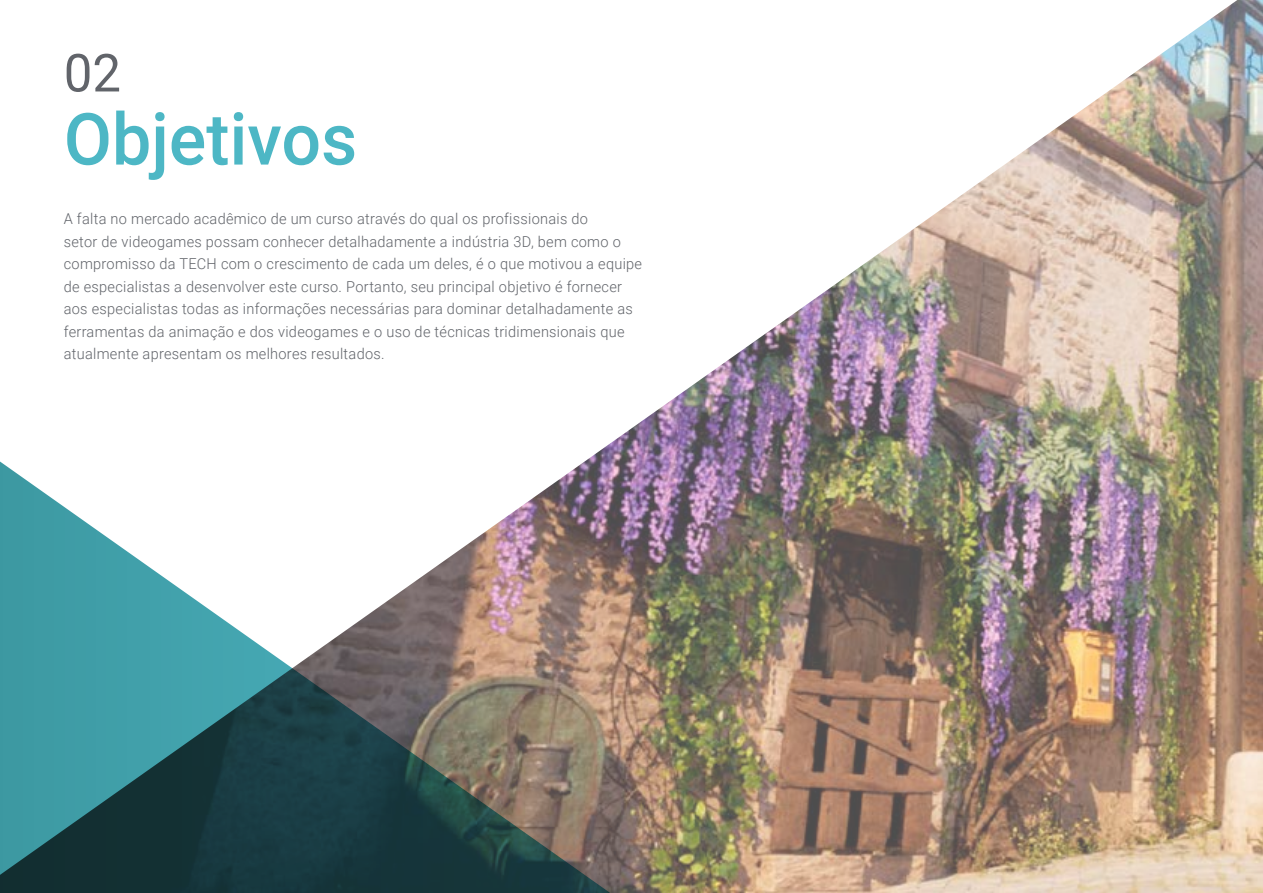
<style>
.page{position:relative;width:1263px;height:893px;background:#fff}
.page>*{position:absolute;margin:0;border:0;box-sizing:border-box;transform-origin:0 0}
.t1{font:500 72px "Roboto";color:#4db7c5}
.t2{font:52.5px "Roboto";color:#61646a}
.t3{font:300 15px/22.5px "Roboto";letter-spacing:.02em;color:#61646a}
</style>
<div class="page">
<img style="left:607px;top:0;width:656px;height:893px">
<svg style="left:0;top:446px;width:640px;height:447px"></svg>
<h2 class="t2" style="left:64px;top:36px;width:59px">02</h2>
<h1 class="t1" style="left:64px;top:89px;width:295px">Objetivos</h1>
<p class="t3" style="left:64px;top:207px;width:580px">A falta no mercado acadêmico de um curso através do qual os profissionais do<br>setor de videogames possam conhecer detalhadamente a indústria 3D, bem como o compromisso da TECH com o crescimento de cada um deles, é o que motivou a equipe de especialistas a desenvolver este curso. Portanto, seu principal objetivo é fornecer aos especialistas todas as informações necessárias para dominar detalhadamente as ferramentas da animação e dos videogames e o uso de técnicas tridimensionais que atualmente apresentam os melhores resultados.</p>
</div>
